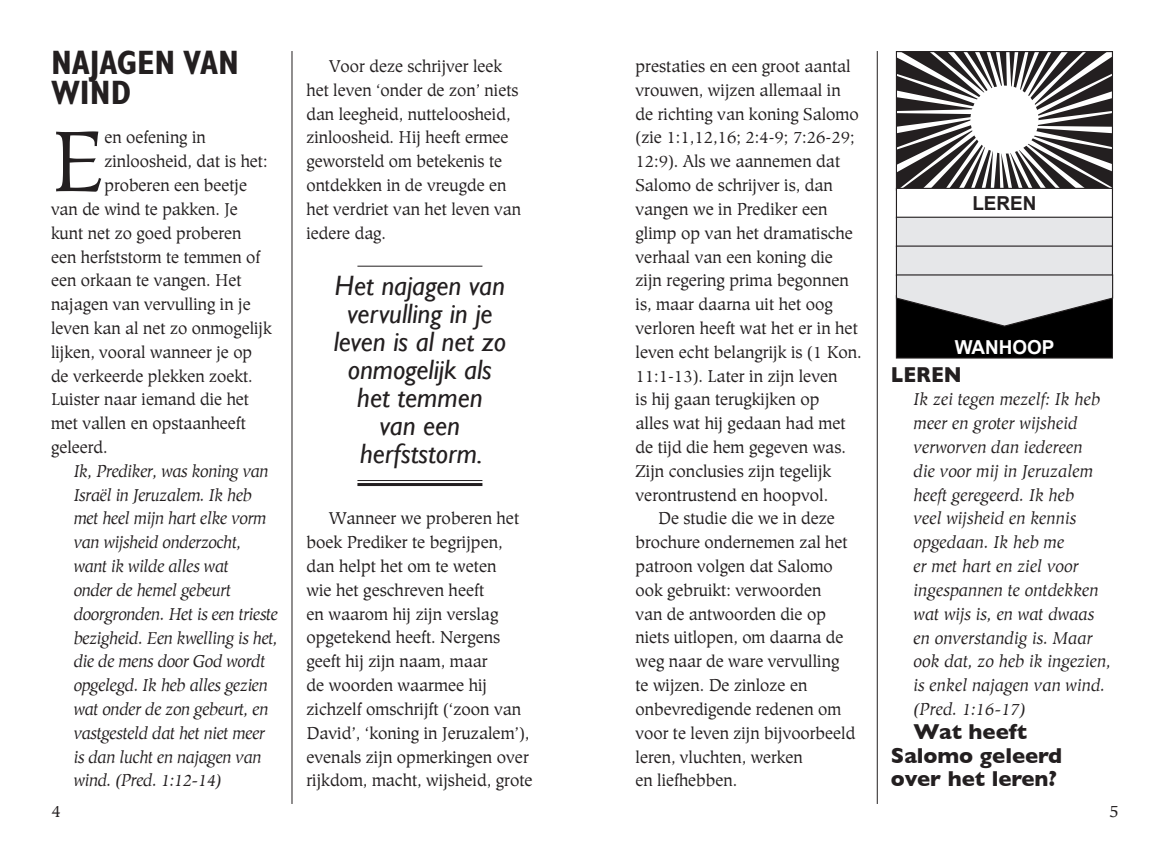
<style>
.page{position:relative;width:1169px;height:855px;background:#fff}
.page>*{position:absolute;margin:0;border:0;box-sizing:border-box;transform-origin:0 0}
.t1{font:91px "Hiroshige ATT";color:#231f20;scale:.96 1}
.t2{font:700 condensed 34px/30px "Gill Sans MT Std";color:#231f20}
.t3{font:italic 28px/28px "Gill Sans";color:#231f20;text-align:center}
.t4{font:700 22px/23.8px "Gill Sans";color:#231f20;text-align:center}
.t5{font:700 22px "Gill Sans";color:#231f20;scale:.9 1}
.t6{font:700 19.2px "Arial";color:#fff}
.t7{font:700 19.2px "Arial";color:#231f20}
.t8{font:18px/23.8px "Hiroshige ATT";color:#231f20}
.t9{font:18px/23.8px "Hiroshige ATT";color:#231f20;scale:.96 1}
.t10{font:italic 18px/23.8px "Hiroshige ATT";letter-spacing:-.01em;color:#231f20;scale:.96 1}
.t11{font:italic 18px/23.8px "Hiroshige ATT";letter-spacing:.01em;color:#231f20}
</style>
<div class="page">
<hr style="left:291px;top:51px;width:1px;height:753px;background:#231f20">
<hr style="left:877px;top:51px;width:1px;height:753px;background:#231f20">
<hr style="left:357px;top:266px;width:125px;height:1px;background:#231f20">
<hr style="left:357px;top:480px;width:125px;height:1px;background:#231f20">
<hr style="left:357px;top:483px;width:125px;height:3px;background:#231f20">
<div style="left:896px;top:296px;width:216px;height:62px;background:#000"></div>
<div style="left:896px;top:295px;width:217px;height:64px;border:1px solid #231f20"></div>
<svg style="left:896px;top:51px;width:217px;height:137px"></svg>
<div style="left:970px;top:86px;width:68px;height:68px;background:#fff;border-radius:50%"></div>
<div style="left:896px;top:188px;width:217px;height:30px;border:1px solid #231f20"></div>
<div style="left:896px;top:217px;width:216px;height:30px;background:#e6e7e9"></div>
<div style="left:896px;top:217px;width:217px;height:30px;border:1px solid #231f20"></div>
<div style="left:896px;top:246px;width:216px;height:30px;background:#e6e7e9"></div>
<svg style="left:895px;top:274px;width:219px;height:53px"></svg>
<h2 class="t2" style="left:51px;top:47px;width:189px">NAJAGEN VAN<br>WIND</h2>
<h1 class="t1" style="left:51px;top:108px;width:57px">E</h1>
<p class="t9" style="left:104px;top:126px;width:107px">en oefening in</p>
<p class="t9" style="left:104px;top:149px;width:171px">zinloosheid, dat is het:</p>
<p class="t9" style="left:104px;top:173px;width:150px">proberen een beetje</p>
<p class="t9" style="left:51px;top:197px;width:196px">van de wind te pakken. Je</p>
<p class="t9" style="left:51px;top:221px;width:200px">kunt net zo goed proberen</p>
<p class="t9" style="left:51px;top:245px;width:219px">een herfststorm te temmen of</p>
<p class="t9" style="left:51px;top:268px;width:200px">een orkaan te vangen. Het</p>
<p class="t9" style="left:51px;top:292px;width:209px">najagen van vervulling in je</p>
<p class="t9" style="left:51px;top:316px;width:231px">leven kan al net zo onmogelijk</p>
<p class="t9" style="left:51px;top:340px;width:211px">lijken, vooral wanneer je op</p>
<p class="t9" style="left:51px;top:364px;width:211px">de verkeerde plekken zoekt.</p>
<p class="t9" style="left:51px;top:388px;width:208px">Luister naar iemand die het</p>
<p class="t9" style="left:51px;top:411px;width:204px">met vallen en opstaanheeft</p>
<p class="t9" style="left:51px;top:435px;width:60px">geleerd.</p>
<p class="t10" style="left:74px;top:459px;width:214px">Ik, Prediker, was koning van<br>Israël in Jeruzalem. Ik heb met heel mijn hart elke vorm van wijsheid onderzocht, want ik wilde alles wat<br>onder de hemel gebeurt doorgronden. Het is een trieste bezigheid. Een kwelling is het, die de mens door God wordt opgelegd. Ik heb alles gezien wat onder de zon gebeurt, en vastgesteld dat het niet meer is dan lucht en najagen van wind. (Pred. 1:12-14)</p>
<p class="t9" style="left:306px;top:54px;width:225px;text-indent:23px">Voor deze schrijver leek het leven ‘onder de zon’ niets dan leegheid, nutteloosheid, zinloosheid. Hij heeft ermee geworsteld om betekenis te ontdekken in de vreugde en het verdriet van het leven van iedere dag.</p>
<h3 class="t3" style="left:334px;top:272px;width:174px">Het najagen van vervulling in je leven is al net zo onmogelijk als het temmen<br>van een herfststorm.</h3>
<p class="t8" style="left:306px;top:507px;width:228px;text-indent:23px">Wanneer we proberen het boek Prediker te begrijpen, dan helpt het om te weten<br>wie het geschreven heeft<br>en waarom hij zijn verslag opgetekend heeft. Nergens geeft hij zijn naam, maar<br>de woorden waarmee hij zichzelf omschrijft (‘zoon van<br>David’, ‘koning in Jeruzalem’), evenals zijn opmerkingen over rijkdom, macht, wijsheid, grote</p>
<p class="t8" style="left:635px;top:54px;width:228px">prestaties en een groot aantal vrouwen, wijzen allemaal in de richting van koning Salomo (zie 1:1,12,16; 2:4-9; 7:26-29;<br>12:9). Als we aannemen dat<br>Salomo de schrijver is, dan vangen we in Prediker een glimp op van het dramatische verhaal van een koning die zijn regering prima begonnen is, maar daarna uit het oog verloren heeft wat het er in het leven echt belangrijk is (1 Kon.<br>11:1-13). Later in zijn leven<br>is hij gaan terugkijken op<br>alles wat hij gedaan had met de tijd die hem gegeven was.<br>Zijn conclusies zijn tegelijk verontrustend en hoopvol.</p>
<p class="t9" style="left:635px;top:507px;width:230px;text-indent:23px">De studie die we in deze brochure ondernemen zal het patroon volgen dat Salomo ook gebruikt: verwoorden<br>van de antwoorden die op niets uitlopen, om daarna de weg naar de ware vervulling te wijzen. De zinloze en onbevredigende redenen om voor te leven zijn bijvoorbeeld leren, vluchten, werken<br>en liefhebben.</p>
<p class="t7" style="left:972px;top:193px;width:66px">LEREN</p>
<p class="t6" style="left:955px;top:336px;width:101px">WANHOOP</p>
<p class="t5" style="left:891px;top:361px;width:80px">LEREN</p>
<p class="t11" style="left:914px;top:387px;width:199px">Ik zei tegen mezelf: Ik heb meer en groter wijsheid verworven dan iedereen<br>die voor mij in Jeruzalem heeft geregeerd. Ik heb<br>veel wijsheid en kennis opgedaan. Ik heb me<br>er met hart en ziel voor ingespannen te ontdekken wat wijs is, en wat dwaas en onverstandig is. Maar ook dat, zo heb ik ingezien, is enkel najagen van wind. (Pred. 1:16-17)</p>
<p class="t4" style="left:891px;top:719px;width:173px">Wat heeft<br>Salomo geleerd over het leren?</p>
<p class="t8" style="left:51px;top:799px;width:11px">4</p>
<p class="t8" style="left:1109px;top:799px;width:11px">5</p>
</div>
